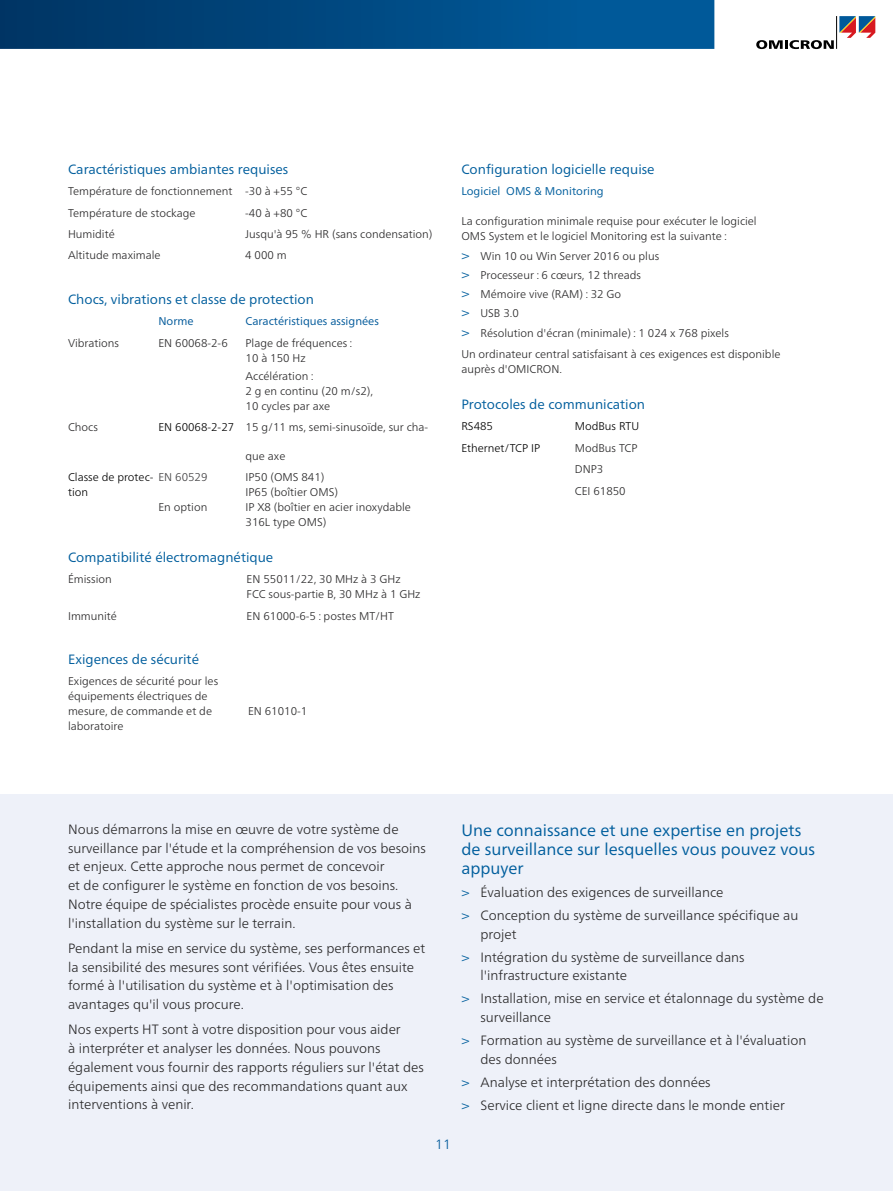
<style>
.page{position:relative;width:893px;height:1191px;background:#fff}
.page>*{position:absolute;margin:0;border:0;box-sizing:border-box;transform-origin:0 0}
.Content_-_Headline_1{font:16.5px/18.8px "Frutiger Neue LTW1 G";color:#005e9d}
.Content_-_Normal{font:300 13.5px/18.8px "Frutiger Neue LTW1 G";color:#292829}
.Table_-_Headline{font:13.5px "Frutiger Neue LTW1 G";color:#005e9d}
.Content_-_Headline_1-2{font:13.5px "Frutiger Neue LTW1 G";color:#005e9d}
.Content_-_Last_Page{font:300 13.5px "Frutiger Neue LTW1 G";color:#00599a}
._06_Tabelle{font:300 11.25px/15px "Frutiger Neue LTW1 G";color:#292829}
.Content_-_Normal-2{font:300 11.25px/15px "Frutiger Neue LTW1 G";color:#292829}
._06_Tabelle-2{font:300 11.25px/15px "Frutiger Neue LTW1 G";color:#000}
._06_Tabelle-3{font:11.25px "Frutiger Neue LTW1 G";color:#00599a}
.Content_-_Normal-3{font:11.25px "Frutiger Neue LTW1 G";color:#005e9d}
.s1{color:#403f41}
.s2{font-size:14.25px;color:#005e9d}
</style>
<div class="page">
<svg style="left:0;top:0;width:714px;height:49px;background:#004982"></svg>
<svg style="left:756px;top:16px;width:119px;height:33px"></svg>
<div style="left:0;top:794px;width:893px;height:397px;background:#eef1f9"></div>
<p class="Table_-_Headline" style="left:68px;top:161px;width:222px">Caractéristiques ambiantes requises</p>
<p class="_06_Tabelle" style="left:68px;top:184px;width:166px">Température de fonctionnement</p>
<p class="_06_Tabelle" style="left:245px;top:184px;width:64px">-30 à +55 °C</p>
<p class="_06_Tabelle" style="left:68px;top:205px;width:129px">Température de stockage</p>
<p class="_06_Tabelle" style="left:245px;top:205px;width:64px">-40 à +80 °C</p>
<p class="_06_Tabelle" style="left:68px;top:226px;width:48px">Humidité</p>
<p class="_06_Tabelle" style="left:245px;top:226px;width:189px">Jusqu'à 95 % HR (sans condensation)</p>
<p class="_06_Tabelle" style="left:68px;top:248px;width:94px">Altitude maximale</p>
<p class="_06_Tabelle" style="left:245px;top:248px;width:43px">4 000 m</p>
<p class="Table_-_Headline" style="left:68px;top:291px;width:247px">Chocs, vibrations et classe de protection</p>
<p class="_06_Tabelle-3" style="left:158px;top:315px;width:37px">Norme</p>
<p class="_06_Tabelle-3" style="left:246px;top:315px;width:135px">Caractéristiques assignées</p>
<p class="_06_Tabelle" style="left:68px;top:335px;width:53px">Vibrations</p>
<p class="_06_Tabelle" style="left:158px;top:335px;width:71px">EN 60068-2-6</p>
<p class="_06_Tabelle" style="left:246px;top:335px;width:109px">Plage de fréquences :<br>10 à 150 Hz</p>
<p class="_06_Tabelle" style="left:246px;top:368px;width:129px">Accélération :<br>2 g en continu (20 m/s2),</p>
<p class="_06_Tabelle" style="left:246px;top:398px;width:86px">10 cycles par axe</p>
<p class="_06_Tabelle" style="left:68px;top:419px;width:31px">Chocs</p>
<p class="_06_Tabelle-2" style="left:158px;top:419px;width:77px">EN 60068-2-27</p>
<p class="_06_Tabelle" style="left:246px;top:419px;width:184px">15 g/11 ms, semi-sinusoïde, sur cha-</p>
<p class="_06_Tabelle" style="left:246px;top:448px;width:41px">que axe</p>
<p class="_06_Tabelle-2" style="left:68px;top:469px;width:141px">Classe de protec- <span class="s1">EN 60529 </span>tion</p>
<p class="_06_Tabelle" style="left:158px;top:499px;width:50px">En option</p>
<p class="_06_Tabelle" style="left:246px;top:469px;width:80px">IP50 (OMS 841)</p>
<p class="_06_Tabelle" style="left:246px;top:484px;width:94px">IP65 (boîtier OMS)</p>
<p class="_06_Tabelle" style="left:246px;top:499px;width:167px">IP X8 (boîtier en acier inoxydable<br>316L type OMS)</p>
<p class="Table_-_Headline" style="left:68px;top:549px;width:207px">Compatibilité électromagnétique</p>
<p class="_06_Tabelle" style="left:68px;top:572px;width:45px">Émission</p>
<p class="_06_Tabelle" style="left:247px;top:572px;width:156px">EN 55011/22, 30 MHz à 3 GHz</p>
<p class="_06_Tabelle" style="left:247px;top:587px;width:175px">FCC sous-partie B, 30 MHz à 1 GHz</p>
<p class="_06_Tabelle" style="left:68px;top:608px;width:51px">Immunité</p>
<p class="_06_Tabelle" style="left:247px;top:608px;width:149px">EN 61000-6-5 : postes MT/HT</p>
<p class="Table_-_Headline" style="left:68px;top:651px;width:133px">Exigences de sécurité</p>
<p class="_06_Tabelle" style="left:68px;top:673px;width:152px">Exigences de sécurité pour les équipements électriques de mesure, de commande et de laboratoire</p>
<p class="_06_Tabelle" style="left:248px;top:703px;width:61px">EN 61010-1</p>
<p class="Content_-_Headline_1-2" style="left:461px;top:161px;width:195px">Configuration logicielle requise</p>
<p class="Content_-_Normal-3" style="left:461px;top:185px;width:144px">Logiciel OMS &amp; Monitoring</p>
<p class="Content_-_Normal-2" style="left:461px;top:214px;width:297px">La configuration minimale requise pour exécuter le logiciel<br>OMS System et le logiciel Monitoring est la suivante :</p>
<p class="Content_-_Normal-2" style="left:461px;top:248px;width:199px"><span class="s2">&gt;</span> Win 10 ou Win Server 2016 ou plus</p>
<p class="Content_-_Normal-2" style="left:461px;top:267px;width:181px"><span class="s2">&gt;</span> Processeur : 6 cœurs, 12 threads</p>
<p class="Content_-_Normal-2" style="left:461px;top:287px;width:161px"><span class="s2">&gt;</span> Mémoire vive (RAM) : 32 Go</p>
<p class="Content_-_Normal-2" style="left:461px;top:306px;width:59px"><span class="s2">&gt;</span> USB 3.0</p>
<p class="Content_-_Normal-2" style="left:461px;top:325px;width:269px"><span class="s2">&gt;</span> Résolution d'écran (minimale) : 1 024 x 768 pixels</p>
<p class="Content_-_Normal-2" style="left:461px;top:346px;width:321px">Un ordinateur central satisfaisant à ces exigences est disponible auprès d'OMICRON.</p>
<p class="Content_-_Headline_1-2" style="left:461px;top:396px;width:185px">Protocoles de communication</p>
<p class="_06_Tabelle-2" style="left:461px;top:419px;width:33px">RS485</p>
<p class="_06_Tabelle-2" style="left:575px;top:419px;width:66px">ModBus RTU</p>
<p class="_06_Tabelle-2" style="left:461px;top:440px;width:80px">Ethernet/TCP IP</p>
<p class="_06_Tabelle" style="left:575px;top:440px;width:64px">ModBus TCP</p>
<p class="_06_Tabelle" style="left:575px;top:462px;width:30px">DNP3</p>
<p class="_06_Tabelle" style="left:575px;top:483px;width:52px">CEI 61850</p>
<p class="Content_-_Normal" style="left:68px;top:819px;width:359px">Nous démarrons la mise en œuvre de votre système de surveillance par l'étude et la compréhension de vos besoins et enjeux. Cette approche nous permet de concevoir<br>et de configurer le système en fonction de vos besoins.<br>Notre équipe de spécialistes procède ensuite pour vous à l'installation du système sur le terrain.</p>
<p class="Content_-_Normal" style="left:68px;top:938px;width:359px">Pendant la mise en service du système, ses performances et la sensibilité des mesures sont vérifiées. Vous êtes ensuite formé à l'utilisation du système et à l'optimisation des avantages qu'il vous procure.</p>
<p class="Content_-_Normal" style="left:68px;top:1020px;width:357px">Nos experts HT sont à votre disposition pour vous aider<br>à interpréter et analyser les données. Nous pouvons également vous fournir des rapports réguliers sur l'état des équipements ainsi que des recommandations quant aux interventions à venir.</p>
<p class="Content_-_Last_Page" style="left:435px;top:1136px;width:17px">11</p>
<p class="Content_-_Headline_1" style="left:461px;top:821px;width:355px">Une connaissance et une expertise en projets de surveillance sur lesquelles vous pouvez vous appuyer</p>
<p class="Content_-_Normal" style="left:461px;top:882px;width:264px"><span class="s2">&gt;</span> Évaluation des exigences de surveillance</p>
<p class="Content_-_Normal" style="left:480px;top:905px;width:319px;text-indent:-19px"><span class="s2">&gt;</span> Conception du système de surveillance spécifique au projet</p>
<p class="Content_-_Normal" style="left:480px;top:947px;width:266px;text-indent:-19px"><span class="s2">&gt;</span> Intégration du système de surveillance dans l'infrastructure existante</p>
<p class="Content_-_Normal" style="left:480px;top:989px;width:345px;text-indent:-19px"><span class="s2">&gt;</span> Installation, mise en service et étalonnage du système de surveillance</p>
<p class="Content_-_Normal" style="left:480px;top:1030px;width:327px;text-indent:-19px"><span class="s2">&gt;</span> Formation au système de surveillance et à l'évaluation des données</p>
<p class="Content_-_Normal" style="left:461px;top:1072px;width:251px"><span class="s2">&gt;</span> Analyse et interprétation des données</p>
<p class="Content_-_Normal" style="left:461px;top:1095px;width:325px"><span class="s2">&gt;</span> Service client et ligne directe dans le monde entier</p>
</div>
